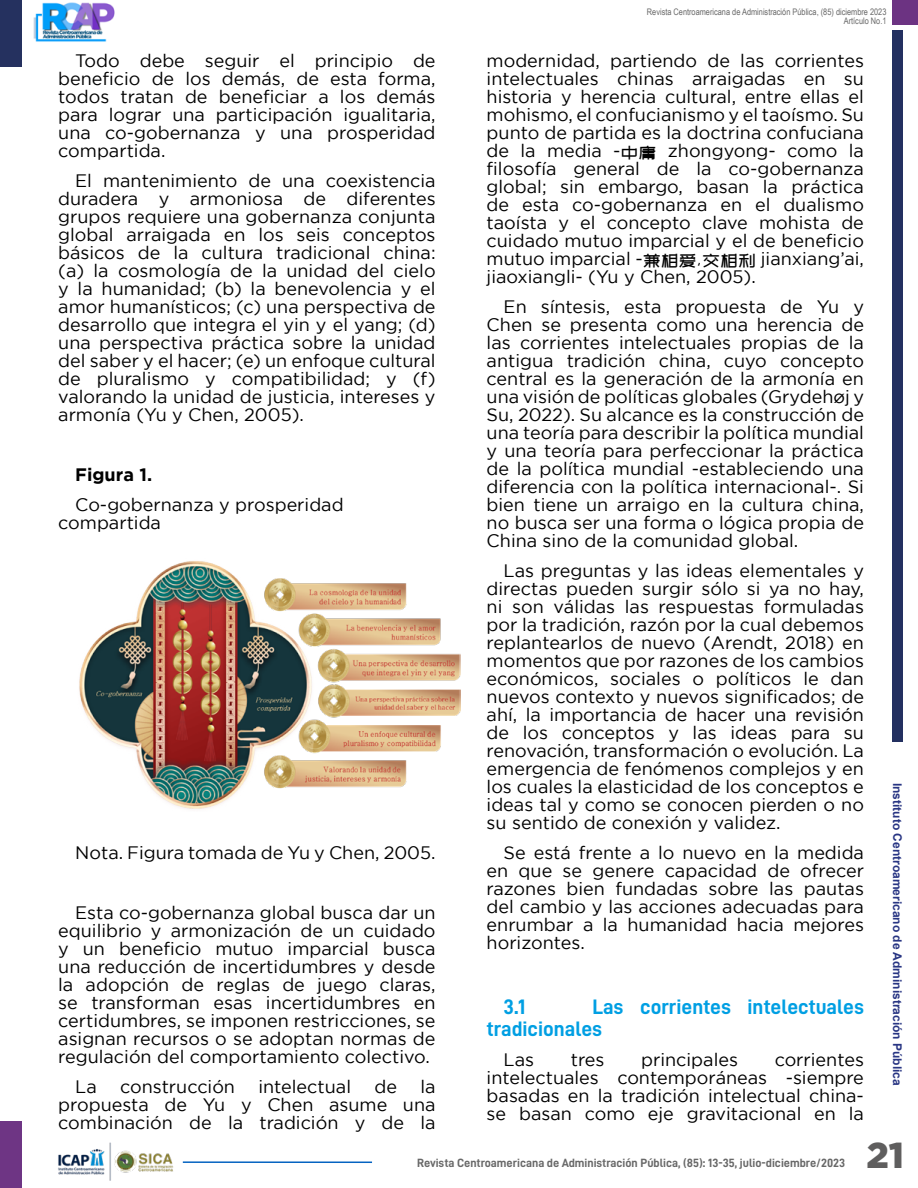
<style>
.page{position:relative;width:918px;height:1188px;background:#fff}
.page>*{position:absolute;margin:0;border:0;box-sizing:border-box;transform-origin:0 0}
.t1{font:900 36px "Gotham";color:#5f5e5e}
.t2{font:21px/22.6px "D DIN PRO Bold";color:#009fe3}
.t3{font:18px/18px "Gotham";color:#000;text-align:justify}
.t4{font:700 18px "Gotham";color:#000}
.t5{font:12px "D DIN PRO Bold";color:#686868}
.t6{font:700 12px "Arial";color:#283583}
.t7{font:9px "Arial Narrow";color:#686868}
.s1{font-family:"zcoolwenyiti"}
</style>
<div class="page">
<img style="left:58px;top:1142px;width:115px;height:39px">
<hr style="left:183px;top:1161px;width:189px;height:2px;background:#0563c1">
<div style="left:0;top:1121px;width:21px;height:67px;background:#6e3584"></div>
<div style="left:892px;top:30px;width:11px;height:712px;background:#233060"></div>
<div style="left:0;top:0;width:22px;height:67px;background:#25315f"></div>
<div style="left:892px;top:0;width:26px;height:24px;background:#6c3382"></div>
<img style="left:33px;top:2px;width:82px;height:40px">
<img style="left:79px;top:561px;width:382px;height:248px">
<p class="t7" style="left:647px;top:5px;width:241px">Revista Centroamericana de Administración Pública, (85) diciembre 2023</p>
<p class="t7" style="left:844px;top:15px;width:44px">Artículo No.1</p>
<p class="t3" style="left:58px;top:51px;width:379px;text-indent:17px">Todo debe seguir el principio de beneficio de los demás, de esta forma, todos tratan de beneficiar a los demás para lograr una participación igualitaria, una co-gobernanza y una prosperidad compartida.</p>
<p class="t3" style="left:58px;top:172px;width:379px;text-indent:17px">El mantenimiento de una coexistencia duradera y armoniosa de diferentes grupos requiere una gobernanza conjunta global arraigada en los seis conceptos básicos de la cultura tradicional china: (a) la cosmología de la unidad del cielo y la humanidad; (b) la benevolencia y el amor humanísticos; (c) una perspectiva de desarrollo que integra el yin y el yang; (d) una perspectiva práctica sobre la unidad del saber y el hacer; (e) un enfoque cultural de pluralismo y compatibilidad; y (f) valorando la unidad de justicia, intereses y armonía (Yu y Chen, 2005).</p>
<p class="t3" style="left:487px;top:51px;width:379px">modernidad, partiendo de las corrientes intelectuales chinas arraigadas en su historia y herencia cultural, entre ellas el mohismo, el confucianismo y el taoísmo. Su punto de partida es la doctrina confuciana de la media -<span class="s1">中庸</span> zhongyong- como la filosofía general de la co-gobernanza global; sin embargo, basan la práctica de esta co-gobernanza en el dualismo taoísta y el concepto clave mohista de cuidado mutuo imparcial y el de beneficio mutuo imparcial -<span class="s1">兼相爱,交相利</span> jianxiang’ai, jiaoxiangli- (Yu y Chen, 2005).</p>
<p class="t3" style="left:487px;top:298px;width:379px;text-indent:17px">En síntesis, esta propuesta de Yu y Chen se presenta como una herencia de las corrientes intelectuales propias de la antigua tradición china, cuyo concepto central es la generación de la armonía en una visión de políticas globales (Grydehøj y Su, 2022). Su alcance es la construcción de una teoría para describir la política mundial y una teoría para perfeccionar la práctica de la política mundial -estableciendo una diferencia con la política internacional-. Si bien tiene un arraigo en la cultura china, no busca ser una forma o lógica propia de China sino de la comunidad global.</p>
<p class="t3" style="left:487px;top:562px;width:379px;text-indent:17px">Las preguntas y las ideas elementales y directas pueden surgir sólo si ya no hay, ni son válidas las respuestas formuladas por la tradición, razón por la cual debemos replantearlos de nuevo (Arendt, 2018) en momentos que por razones de los cambios económicos, sociales o políticos le dan nuevos contexto y nuevos significados; de ahí, la importancia de hacer una revisión de los conceptos y las ideas para su renovación, transformación o evolución. La emergencia de fenómenos complejos y en los cuales la elasticidad de los conceptos e ideas tal y como se conocen pierden o no su sentido de conexión y validez.</p>
<p class="t3" style="left:487px;top:844px;width:379px;text-indent:17px">Se está frente a lo nuevo en la medida en que se genere capacidad de ofrecer razones bien fundadas sobre las pautas del cambio y las acciones adecuadas para enrumbar a la humanidad hacia mejores horizontes.</p>
<p class="t4" style="left:75px;top:464px;width:78px">Figura 1.</p>
<p class="t3" style="left:58px;top:496px;width:287px;text-indent:17px">Co-gobernanza y prosperidad compartida</p>
<p class="t6" style="left:906px;top:783px;width:304px;rotate:90deg">Instituto Centroamericano de Administración Pública</p>
<p class="t3" style="left:75px;top:843px;width:362px">Nota. Figura tomada de Yu y Chen, 2005.</p>
<p class="t3" style="left:58px;top:903px;width:379px;text-indent:17px">Esta co-gobernanza global busca dar un equilibrio y armonización de un cuidado y un beneficio mutuo imparcial busca una reducción de incertidumbres y desde la adopción de reglas de juego claras, se transforman esas incertidumbres en certidumbres, se imponen restricciones, se asignan recursos o se adoptan normas de regulación del comportamiento colectivo.</p>
<p class="t3" style="left:75px;top:1077px;width:23px">La</p>
<p class="t3" style="left:120px;top:1077px;width:116px">construcción</p>
<p class="t3" style="left:258px;top:1077px;width:94px">intelectual</p>
<p class="t3" style="left:374px;top:1077px;width:24px">de</p>
<p class="t2" style="left:504px;top:995px;width:23px">3.1</p>
<p class="t2" style="left:487px;top:995px;width:379px;text-indent:106px">Las corrientes intelectuales tradicionales</p>
<p class="t3" style="left:504px;top:1051px;width:32px">Las</p>
<p class="t3" style="left:571px;top:1051px;width:35px">tres</p>
<p class="t3" style="left:641px;top:1051px;width:98px">principales</p>
<p class="t3" style="left:487px;top:1051px;width:379px;text-indent:288px">corrientes intelectuales contemporáneas -siempre basadas en la tradición intelectual china&shy;se basan como eje gravitacional en la</p>
<p class="t5" style="left:417px;top:1156px;width:430px">Revista Centroamericana de Administración Pública, (85): 13-35, julio-diciembre/2023</p>
<p class="t3" style="left:58px;top:1077px;width:379px;text-indent:362px">la propuesta de Yu y Chen asume una combinación de la tradición y de la</p>
<h1 class="t1" style="left:866px;top:1135px;width:39px">21</h1>
</div>
